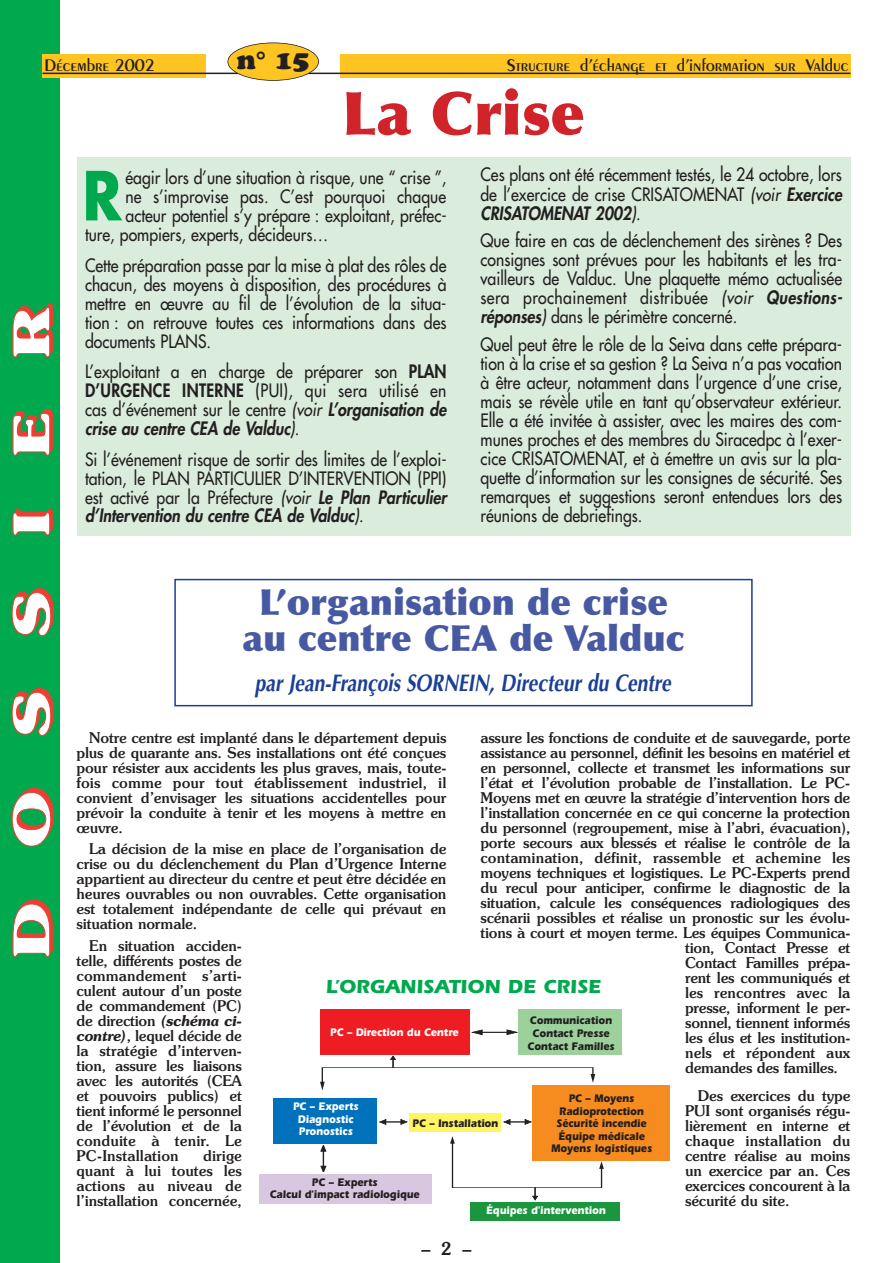
<style>
.page{position:relative;width:893px;height:1263px;background:#fff}
.page>*{position:absolute;margin:0;border:0;box-sizing:border-box;transform-origin:0 0}
.t1{font:700 65.7px "Futura";color:#00a94e;scale:.88 1}
.t2{font:900 60px "Optima";color:#d1232a}
.t3{font:700 51px "Souvenir IT Cby BT";letter-spacing:.8em;color:#fff;scale:1.3 1}
.t4{font:900 36px/36px "Optima";color:#4859a4;text-align:center}
.t5{font:900 27px "Cooper";color:#231f20}
.t6{font:italic 700 24px "Optima";color:#1b3f94;scale:.8 1}
.t7{font:700 19.5px "Itc Eras";color:#00a94e}
.t8{font:18px/19px "Futura";color:#231f20;text-align:justify;scale:.88 1}
.t9{font:600 18px "Peignot";color:#231f20}
.t10{font:500 18px "Souvenir IT Cby BT";color:#231f20}
.t11{font:500 15px/15px "Souvenir IT Cby BT";letter-spacing:-.02em;color:#231f20;text-align:justify}
.t12{font:500 15px "Souvenir IT Cby BT";letter-spacing:.005em;color:#231f20}
.t13{font:500 15px "Souvenir IT Cby BT";color:#231f20}
.t14{font:700 11.4px/12.6px "Itc Eras";color:#231f20;text-align:center;scale:.9 1}
.t15{font:700 11.4px/12.6px "Itc Eras";color:#fff;text-align:center;scale:.9 1}
.s1{font-weight:800}
.s2{font-style:italic}
.s3{font-weight:800;font-style:italic}
.s4{font-weight:600;font-style:italic}
</style>
<div class="page">
<div style="left:77px;top:157px;width:773px;height:379px;background:#daeddd"></div>
<div style="left:174px;top:579px;width:579px;height:127px;border:2px solid #1b3f94"></div>
<div style="left:471px;top:1202px;width:149px;height:18px;background:#1b953e"></div>
<div style="left:320px;top:1009px;width:149px;height:46px;background:#ee1d23"></div>
<div style="left:519px;top:1009px;width:103px;height:46px;background:#9cd19c"></div>
<div style="left:273px;top:1098px;width:104px;height:46px;background:#0072bc"></div>
<div style="left:260px;top:1174px;width:172px;height:29px;background:#d9c6e0"></div>
<div style="left:410px;top:1113px;width:91px;height:19px;background:#fff461"></div>
<div style="left:532px;top:1085px;width:137px;height:76px;background:#f68b1f"></div>
<svg style="left:320px;top:1145px;width:7px;height:27px"></svg>
<svg style="left:379px;top:1119px;width:29px;height:6px"></svg>
<svg style="left:503px;top:1119px;width:29px;height:6px"></svg>
<svg style="left:471px;top:1029px;width:47px;height:6px"></svg>
<svg style="left:450px;top:1136px;width:154px;height:65px"></svg>
<svg style="left:320px;top:1056px;width:275px;height:34px"></svg>
<div style="left:0;top:0;width:60px;height:1263px;background:#00a94e"></div>
<div style="left:43px;top:54px;width:163px;height:24px;background:#fec422"></div>
<div style="left:340px;top:54px;width:510px;height:24px;background:#fec422"></div>
<hr style="left:43px;top:73px;width:807px;height:1px;background:#231f20">
<div style="left:228px;top:43px;width:91px;height:37px;background:#fec422;border-radius:50%"></div>
<div style="left:227px;top:43px;width:92px;height:38px;border:2px solid #231f20;border-radius:50%"></div>
<p class="t9" style="left:45px;top:58px;width:112px">Décembre 2002</p>
<h3 class="t5" style="left:237px;top:44px;width:74px">n° 15</h3>
<p class="t9" style="left:506px;top:58px;width:343px">Structure d’échange et d’information sur Valduc</p>
<h3 class="t3" style="left:13px;top:959px;width:503px;rotate:-90deg">DOSSIER</h3>
<h2 class="t2" style="left:342px;top:89px;width:244px">La Crise</h2>
<h1 class="t1" style="left:82px;top:166px;width:46px">R</h1>
<p class="t8" style="left:126px;top:169px;width:366px">éagir lors d’une situation à risque, une “ crise ”,</p>
<p class="t8" style="left:126px;top:188px;width:366px">ne s’improvise pas. C’est pourquoi chaque</p>
<p class="t8" style="left:126px;top:207px;width:366px">acteur potentiel s’y prépare : exploitant, préfec-</p>
<p class="t8" style="left:85px;top:226px;width:278px">ture, pompiers, experts, décideurs…</p>
<p class="t8" style="left:85px;top:257px;width:412px">Cette préparation passe par la mise à plat des rôles de chacun, des moyens à disposition, des procédures à mettre en œuvre au fil de l’évolution de la situa&shy;tion : on retrouve toutes ces informations dans des documents PLANS.</p>
<p class="t8" style="left:85px;top:363px;width:412px">L’exploitant a en charge de préparer son <span class="s1">PLAN D’URGENCE INTERNE</span> (PUI), qui sera utilisé en cas d’événement sur le centre <span class="s2">(voir</span> <span class="s3">L’organisation de crise au centre CEA de Valduc</span><span class="s2">)</span>.</p>
<p class="t8" style="left:85px;top:451px;width:412px">Si l’événement risque de sortir des limites de l’exploi&shy;tation, le PLAN PARTICULIER D’INTERVENTION (PPI) est activé par la Préfecture <span class="s2">(voir</span> <span class="s3">Le Plan Particulier d’Intervention du centre CEA de Valduc</span><span class="s2">)</span>.</p>
<p class="t8" style="left:480px;top:167px;width:412px">Ces plans ont été récemment testés, le 24 octobre, lors de l’exercice de crise CRISATOMENAT <span class="s2">(voir</span> <span class="s3">Exercice CRISATOMENAT 2002</span><span class="s2">)</span>.</p>
<p class="t8" style="left:480px;top:232px;width:413px">Que faire en cas de déclenchement des sirènes ? Des consignes sont prévues pour les habitants et les tra&shy;vailleurs de Valduc. Une plaquette mémo actualisée sera prochainement distribuée <span class="s2">(voir</span> <span class="s3">Questions&shy;réponses</span><span class="s2">)</span> dans le périmètre concerné.</p>
<p class="t8" style="left:480px;top:336px;width:412px">Quel peut être le rôle de la Seiva dans cette prépara&shy;tion à la crise et sa gestion ? La Seiva n’a pas vocation à être acteur, notamment dans l’urgence d’une crise, mais se révèle utile en tant qu’observateur extérieur.<br>Elle a été invitée à assister, avec les maires des com&shy;munes proches et des membres du Siracedpc à l’exer&shy;cice CRISATOMENAT, et à émettre un avis sur la pla&shy;quette d’information sur les consignes de sécurité. Ses remarques et suggestions seront entendues lors des réunions de debriefings.</p>
<h3 class="t4" style="left:243px;top:588px;width:443px">L’organisation de crise au centre CEA de Valduc</h3>
<h3 class="t6" style="left:255px;top:673px;width:521px">par Jean-François SORNEIN, Directeur du Centre</h3>
<p class="t11" style="left:77px;top:731px;width:371px;text-indent:13px">Notre centre est implanté dans le département depuis plus de quarante ans. Ses installations ont été conçues pour résister aux accidents les plus graves, mais, toute&shy;fois comme pour tout établissement industriel, il convient d’envisager les situations accidentelles pour prévoir la conduite à tenir et les moyens à mettre en œuvre.</p>
<p class="t11" style="left:77px;top:843px;width:371px;text-indent:13px">La décision de la mise en place de l’organisation de crise ou du déclenchement du Plan d’Urgence Interne appartient au directeur du centre et peut être décidée en heures ouvrables ou non ouvrables. Cette organisation est totalement indépendante de celle qui prévaut en situation normale.</p>
<p class="t11" style="left:77px;top:939px;width:167px;text-indent:13px">En situation acciden&shy;telle, différents postes de commandement s’arti&shy;culent autour d’un poste de commandement (PC) de direction <span class="s4">(schéma ci&shy;contre)</span>, lequel décide de la stratégie d’interven&shy;tion, assure les liaisons avec les autorités (CEA et pouvoirs publics) et tient informé le personnel de l’évolution et de la conduite à tenir. Le PC-Installation</p>
<p class="t11" style="left:480px;top:731px;width:371px">assure les fonctions de conduite et de sauvegarde, porte</p>
<p class="t11" style="left:480px;top:746px;width:371px">assistance au personnel, définit les besoins en matériel et</p>
<p class="t11" style="left:480px;top:761px;width:371px">en personnel, collecte et transmet les informations sur</p>
<p class="t11" style="left:480px;top:776px;width:371px">l’état et l’évolution probable de l’installation. Le PC-</p>
<p class="t11" style="left:480px;top:791px;width:371px">Moyens met en œuvre la stratégie d’intervention hors de</p>
<p class="t11" style="left:480px;top:806px;width:371px">l’installation concernée en ce qui concerne la protection</p>
<p class="t11" style="left:480px;top:821px;width:371px">du personnel (regroupement, mise à l’abri, évacuation),</p>
<p class="t11" style="left:480px;top:836px;width:371px">porte secours aux blessés et réalise le contrôle de la</p>
<p class="t12" style="left:480px;top:852px;width:371px">contamination, définit, rassemble et achemine les</p>
<p class="t11" style="left:480px;top:866px;width:371px">moyens techniques et logistiques. Le PC-Experts prend</p>
<p class="t11" style="left:480px;top:881px;width:371px">du recul pour anticiper, confirme le diagnostic de la</p>
<p class="t11" style="left:480px;top:896px;width:371px">situation, calcule les conséquences radiologiques des</p>
<p class="t11" style="left:480px;top:911px;width:371px">scénarii possibles et réalise un pronostic sur les évolu-</p>
<p class="t11" style="left:480px;top:926px;width:371px">tions à court et moyen terme. Les équipes Communica-</p>
<p class="t11" style="left:685px;top:941px;width:167px">tion, Contact Presse et</p>
<p class="t11" style="left:685px;top:956px;width:167px">Contact Familles prépa-</p>
<p class="t11" style="left:685px;top:971px;width:167px">rent les communiqués et</p>
<p class="t13" style="left:685px;top:987px;width:167px">les rencontres avec la</p>
<p class="t11" style="left:685px;top:1001px;width:167px">presse, informent le per-</p>
<p class="t11" style="left:685px;top:1016px;width:167px">sonnel, tiennent informés</p>
<p class="t11" style="left:685px;top:1031px;width:167px">les élus et les institution-</p>
<p class="t13" style="left:685px;top:1047px;width:167px">nels et répondent aux</p>
<p class="t11" style="left:685px;top:1061px;width:154px">demandes des familles.</p>
<p class="t11" style="left:685px;top:1089px;width:167px;text-indent:13px">Des exercices du type PUI sont organisés régu&shy;lièrement en interne et chaque installation du centre réalise au moins un exercice par an. Ces exercices concourent à la sécurité du site.</p>
<h3 class="t7" style="left:326px;top:980px;width:277px">L’ORGANISATION DE CRISE</h3>
<p class="t15" style="left:330px;top:1027px;width:144px">PC – Direction du Centre</p>
<p class="t14" style="left:527px;top:1015px;width:98px">Communication<br>Contact Presse<br>Contact Fam lles</p>
<p class="t14" style="left:551px;top:1093px;width:114px">PC – Moyens<br>Radioprotection<br>Sécurité incendie<br>Équipe médicale<br>Moyens og stiques</p>
<p class="t15" style="left:293px;top:1101px;width:74px">PC – Experts<br>Diagnostic<br>Pronostics</p>
<p class="t14" style="left:413px;top:1118px;width:97px">PC – ns allation</p>
<p class="t11" style="left:77px;top:1149px;width:167px;text-indent:126px">dirige quant à lui toutes les actions au niveau de l’installation concernée,</p>
<p class="t14" style="left:270px;top:1177px;width:168px">PC – Experts<br>Calcu d'impact radio ogique</p>
<p class="t15" style="left:486px;top:1205px;width:135px">Équipes d'intervention</p>
<p class="t10" style="left:422px;top:1242px;width:51px">–2–</p>
</div>
